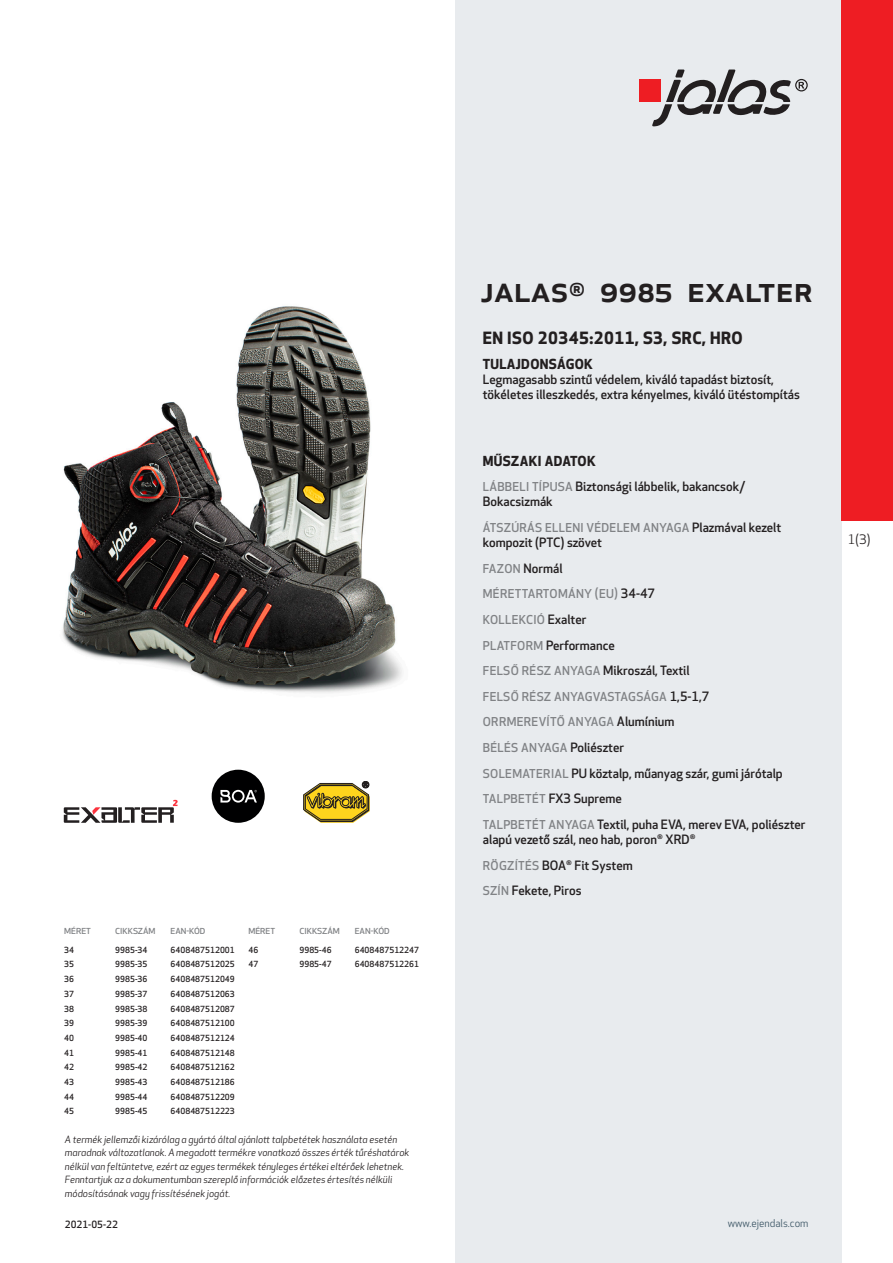
<style>
.page{position:relative;width:893px;height:1263px;background:#fff}
.page>*{position:absolute;margin:0;border:0;box-sizing:border-box;transform-origin:0 0}
.prodname{font:500 36px "Apex New";color:#231f20}
.Funktion_body{font:700 16.5px "Apex New";letter-spacing:.025em;color:#231f20}
.Funktion_body-2{font:700 13.5px "Apex New";letter-spacing:.025em;color:#231f20}
.t1{font:12.75px "Apex New";color:#231f20}
.Funktion_body-3{font:500 12.6px/15px "Apex New";color:#231f20}
.Funktion_body-4{font:500 12px "Apex New";letter-spacing:.025em;color:#808285}
.t2{font:10.5px "Apex New";color:#405968}
.t3{font:italic 9.75px/13.5px "Apex New";color:#231f20}
.t4{font:500 9.75px "Apex New";color:#231f20}
.ArticleTable_body{font:500 8.25px "Apex New";color:#231f20}
.ArticeTable_header{font:500 8.1px "Apex New";color:#808285;scale:1.06 1}
.s1{font-size:12px;color:#808285}
.s2{font-size:12.6px;color:#231f20}
</style>
<div class="page">
<div style="left:455px;top:0;width:387px;height:1263px;background:#e8ebee"></div>
<div style="left:639px;top:80px;width:22px;height:22px;background:#ee1d23"></div>
<svg style="left:652px;top:70px;width:156px;height:56px"></svg>
<div style="left:842px;top:0;width:51px;height:520px;background:#ee1d23"></div>
<img style="left:62px;top:306px;width:340px;height:387px">
<svg style="left:64px;top:800px;width:114px;height:23px"></svg>
<div style="left:212px;top:770px;width:53px;height:53px;background:#000001;border-radius:50%"></div>
<svg style="left:220px;top:790px;width:37px;height:12px"></svg>
<svg style="left:303px;top:781px;width:67px;height:42px"></svg>
<p class="ArticeTable_header" style="left:64px;top:925px;width:27px">MÉRET</p>
<p class="ArticeTable_header" style="left:115px;top:925px;width:40px">CIKKSZÁM</p>
<p class="ArticeTable_header" style="left:171px;top:925px;width:34px">EAN-KÓD</p>
<p class="ArticleTable_body" style="left:64px;top:944px;width:11px">34</p>
<p class="ArticleTable_body" style="left:115px;top:944px;width:34px">9985-34</p>
<p class="ArticleTable_body" style="left:171px;top:944px;width:66px">6408487512001</p>
<p class="ArticleTable_body" style="left:64px;top:959px;width:11px">35</p>
<p class="ArticleTable_body" style="left:115px;top:959px;width:34px">9985-35</p>
<p class="ArticleTable_body" style="left:171px;top:959px;width:66px">6408487512025</p>
<p class="ArticleTable_body" style="left:64px;top:973px;width:11px">36</p>
<p class="ArticleTable_body" style="left:115px;top:973px;width:34px">9985-36</p>
<p class="ArticleTable_body" style="left:171px;top:973px;width:66px">6408487512049</p>
<p class="ArticleTable_body" style="left:64px;top:988px;width:11px">37</p>
<p class="ArticleTable_body" style="left:115px;top:988px;width:34px">9985-37</p>
<p class="ArticleTable_body" style="left:171px;top:988px;width:66px">6408487512063</p>
<p class="ArticleTable_body" style="left:64px;top:1003px;width:11px">38</p>
<p class="ArticleTable_body" style="left:115px;top:1003px;width:34px">9985-38</p>
<p class="ArticleTable_body" style="left:171px;top:1003px;width:66px">6408487512087</p>
<p class="ArticleTable_body" style="left:64px;top:1018px;width:11px">39</p>
<p class="ArticleTable_body" style="left:115px;top:1018px;width:34px">9985-39</p>
<p class="ArticleTable_body" style="left:171px;top:1018px;width:66px">6408487512100</p>
<p class="ArticleTable_body" style="left:64px;top:1032px;width:11px">40</p>
<p class="ArticleTable_body" style="left:115px;top:1032px;width:34px">9985-40</p>
<p class="ArticleTable_body" style="left:171px;top:1032px;width:66px">6408487512124</p>
<p class="ArticleTable_body" style="left:64px;top:1047px;width:11px">41</p>
<p class="ArticleTable_body" style="left:115px;top:1047px;width:34px">9985-41</p>
<p class="ArticleTable_body" style="left:171px;top:1047px;width:66px">6408487512148</p>
<p class="ArticleTable_body" style="left:64px;top:1062px;width:11px">42</p>
<p class="ArticleTable_body" style="left:115px;top:1062px;width:34px">9985-42</p>
<p class="ArticleTable_body" style="left:171px;top:1062px;width:66px">6408487512162</p>
<p class="ArticleTable_body" style="left:64px;top:1076px;width:11px">43</p>
<p class="ArticleTable_body" style="left:115px;top:1076px;width:34px">9985-43</p>
<p class="ArticleTable_body" style="left:171px;top:1076px;width:66px">6408487512186</p>
<p class="ArticleTable_body" style="left:64px;top:1091px;width:11px">44</p>
<p class="ArticleTable_body" style="left:115px;top:1091px;width:34px">9985-44</p>
<p class="ArticleTable_body" style="left:171px;top:1091px;width:66px">6408487512209</p>
<p class="ArticleTable_body" style="left:64px;top:1106px;width:11px">45</p>
<p class="ArticleTable_body" style="left:115px;top:1106px;width:34px">9985-45</p>
<p class="ArticleTable_body" style="left:171px;top:1106px;width:66px">6408487512223</p>
<p class="ArticeTable_header" style="left:248px;top:925px;width:27px">MÉRET</p>
<p class="ArticeTable_header" style="left:299px;top:925px;width:40px">CIKKSZÁM</p>
<p class="ArticeTable_header" style="left:355px;top:925px;width:34px">EAN-KÓD</p>
<p class="ArticleTable_body" style="left:248px;top:944px;width:11px">46</p>
<p class="ArticleTable_body" style="left:299px;top:944px;width:34px">9985-46</p>
<p class="ArticleTable_body" style="left:355px;top:944px;width:66px">6408487512247</p>
<p class="ArticleTable_body" style="left:248px;top:959px;width:11px">47</p>
<p class="ArticleTable_body" style="left:299px;top:959px;width:34px">9985-47</p>
<p class="ArticleTable_body" style="left:355px;top:959px;width:66px">6408487512261</p>
<p class="t3" style="left:65px;top:1132px;width:346px">A termék jellemzői kizárólag a gyártó által ajánlott talpbetétek használata esetén maradnak változatlanok. A megadott termékre vonatkozó összes érték tűréshatárok nélkül van feltüntetve, ezért az egyes termékek tényleges értékei eltérőek lehetnek.<br>Fenntartjuk az a dokumentumban szereplő információk előzetes értesítés nélküli módosításának vagy frissítésének jogát.</p>
<p class="t4" style="left:65px;top:1218px;width:54px">2021-05-22</p>
<p class="prodname" style="left:480px;top:265px;width:334px">JALAS<sup>®</sup> 9985 EXALTER</p>
<p class="Funktion_body" style="left:483px;top:326px;width:261px">EN ISO 20345:2011, S3, SRC, HRO</p>
<p class="Funktion_body-2" style="left:483px;top:355px;width:112px">TULAJDONSÁGOK</p>
<p class="Funktion_body-3" style="left:483px;top:372px;width:319px">Legmagasabb szintű védelem, kiváló tapadást biztosít, tökéletes illeszkedés, extra kényelmes, kiváló ütéstompítás</p>
<p class="Funktion_body-2" style="left:483px;top:451px;width:114px">MŰSZAKI ADATOK</p>
<p class="Funktion_body-3" style="left:483px;top:479px;width:264px"><span class="s1">LÁBBELI TÍPUSA</span> Biztonsági lábbelik, bakancsok/<br>Bokacsizmák</p>
<p class="Funktion_body-4" style="left:483px;top:520px;width:300px">ÁTSZÚRÁS ELLENI VÉDELEM ANYAGA <span class="s2">Plazmával kezelt</span></p>
<p class="Funktion_body-3" style="left:483px;top:535px;width:121px">kompozit (PTC) szövet</p>
<p class="Funktion_body-3" style="left:483px;top:560px;width:81px"><span class="s1">FAZON</span> Normál</p>
<p class="Funktion_body-4" style="left:483px;top:586px;width:174px">MÉRETTARTOMÁNY (EU) <span class="s2">34-47</span></p>
<p class="Funktion_body-4" style="left:483px;top:611px;width:105px">KOLLEKCIÓ <span class="s2">Exalter</span></p>
<p class="Funktion_body-3" style="left:483px;top:637px;width:134px"><span class="s1">PLATFORM</span> Performance</p>
<p class="Funktion_body-3" style="left:483px;top:663px;width:208px"><span class="s1">FELSŐ RÉSZ ANYAGA</span> Mikroszál, Textil</p>
<p class="Funktion_body-4" style="left:483px;top:688px;width:228px">FELSŐ RÉSZ ANYAGVASTAGSÁGA <span class="s2">1,5-1,7</span></p>
<p class="Funktion_body-4" style="left:483px;top:714px;width:193px">ORRMEREVÍTŐ ANYAGA <span class="s2">Alumínium</span></p>
<p class="Funktion_body-4" style="left:483px;top:740px;width:143px">BÉLÉS ANYAGA <span class="s2">Poliészter</span></p>
<p class="Funktion_body-3" style="left:483px;top:765px;width:301px"><span class="s1">SOLEMATERIAL</span> PU köztalp, műanyag szár, gumi járótalp</p>
<p class="Funktion_body-3" style="left:483px;top:791px;width:141px"><span class="s1">TALPBETÉT</span> FX3 Supreme</p>
<p class="Funktion_body-3" style="left:483px;top:817px;width:324px"><span class="s1">TALPBETÉT ANYAGA</span> Textil, puha EVA, merev EVA, poliészter alapú vezető szál, neo hab, poron<sup>®</sup> XRD<sup>®</sup></p>
<p class="Funktion_body-3" style="left:483px;top:857px;width:151px"><span class="s1">RÖGZÍTÉS</span> BOA<sup>®</sup> Fit System</p>
<p class="Funktion_body-3" style="left:483px;top:883px;width:100px"><span class="s1">SZÍN</span> Fekete, Piros</p>
<p class="t1" style="left:848px;top:531px;width:24px">1(3)</p>
<p class="t2" style="left:728px;top:1217px;width:82px">www.ejendals.com</p>
</div>
